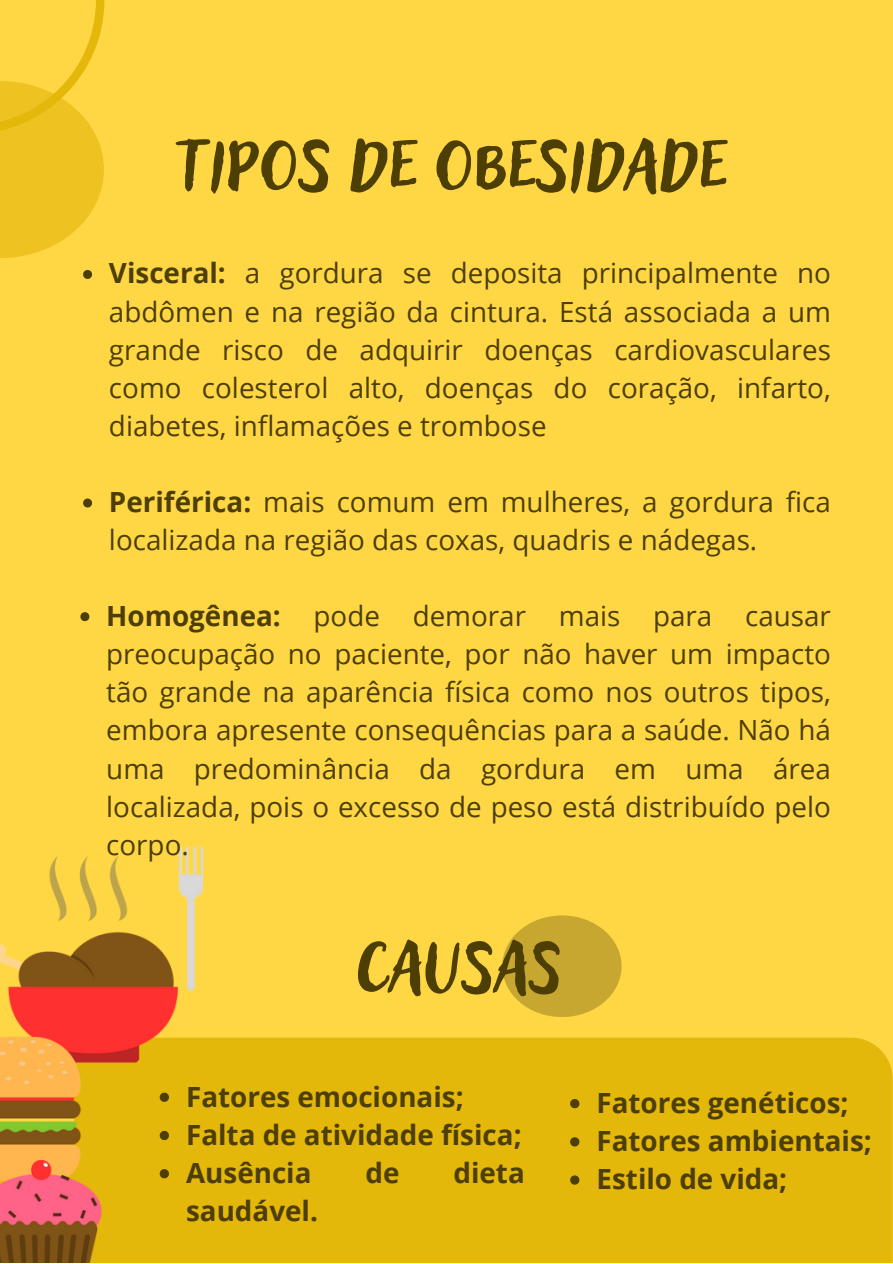
<style>
.page{position:relative;width:893px;height:1264px;background:#fff}
.page>*{position:absolute;margin:0;border:0;box-sizing:border-box;transform-origin:0 0}
.t1{font:93.3px "Adlery Pro Blockletter";color:#4d3e04}
.t2{font:27.75px/38.2px "Open Sans";color:#4d3e04;text-align:justify}
.t3{font:700 27.75px "Open Sans";color:#4d3e04}
.s1{font-weight:700}
</style>
<div class="page">
<div style="left:0;top:0;width:892px;height:1262px;background:#ffd745"></div>
<svg style="left:0;top:134px;width:104px;height:124px;fill:#eec220"></svg>
<svg style="left:0;top:0;width:104px;height:134px"></svg>
<div style="left:0;top:1037px;width:892px;height:225px;background:#e4b70b"></div>
<div style="left:502px;top:915px;width:119px;height:102px;background:#c7a730;border-radius:50%"></div>
<img style="left:0;top:845px;width:202px;height:417px">
<svg style="left:570px;top:1099px;width:9px;height:9px"></svg>
<svg style="left:570px;top:1137px;width:9px;height:9px"></svg>
<svg style="left:570px;top:1175px;width:9px;height:9px"></svg>
<svg style="left:160px;top:1092px;width:9px;height:9px"></svg>
<svg style="left:160px;top:1130px;width:9px;height:10px"></svg>
<svg style="left:160px;top:1169px;width:9px;height:9px"></svg>
<svg style="left:83px;top:270px;width:9px;height:9px"></svg>
<svg style="left:83px;top:498px;width:9px;height:9px"></svg>
<svg style="left:80px;top:612px;width:9px;height:9px"></svg>
<p class="t1" style="left:178px;top:100px;width:550px">tipos de obesidade</p>
<p class="t2" style="left:109px;top:253px;width:723px"><span class="s1">Visceral:</span> a gordura se deposita principalmente no abdômen e na região da cintura. Está associada a um grande risco de adquirir doenças cardiovasculares como colesterol alto, doenças do coração, infarto, diabetes, inflamações e trombose</p>
<p class="t2" style="left:109px;top:482px;width:723px"><span class="s1">Periférica:</span> mais comum em mulheres, a gordura fica localizada na região das coxas, quadris e nádegas.</p>
<p class="t2" style="left:106px;top:595px;width:726px"><span class="s1">Homogênea:</span> pode demorar mais para causar preocupação no paciente, por não haver um impacto tão grande na aparência física como nos outros tipos, embora apresente consequências para a saúde. Não há uma predominância da gordura em uma área localizada, pois o excesso de peso está distribuído pelo corpo.</p>
<p class="t1" style="left:356px;top:902px;width:207px">causas</p>
<p class="t3" style="left:186px;top:1076px;width:279px">Fatores emocionais;</p>
<p class="t3" style="left:186px;top:1115px;width:337px">Falta de atividade física;</p>
<p class="t3" style="left:186px;top:1153px;width:127px">Ausência</p>
<p class="t3" style="left:365px;top:1153px;width:35px">de</p>
<p class="t3" style="left:453px;top:1153px;width:73px">dieta</p>
<p class="t3" style="left:186px;top:1191px;width:133px">saudável.</p>
<p class="t3" style="left:596px;top:1083px;width:253px">Fatores genéticos;</p>
<p class="t3" style="left:596px;top:1121px;width:277px">Fatores ambientais;</p>
<p class="t3" style="left:596px;top:1159px;width:192px">Estilo de vida;</p>
</div>
